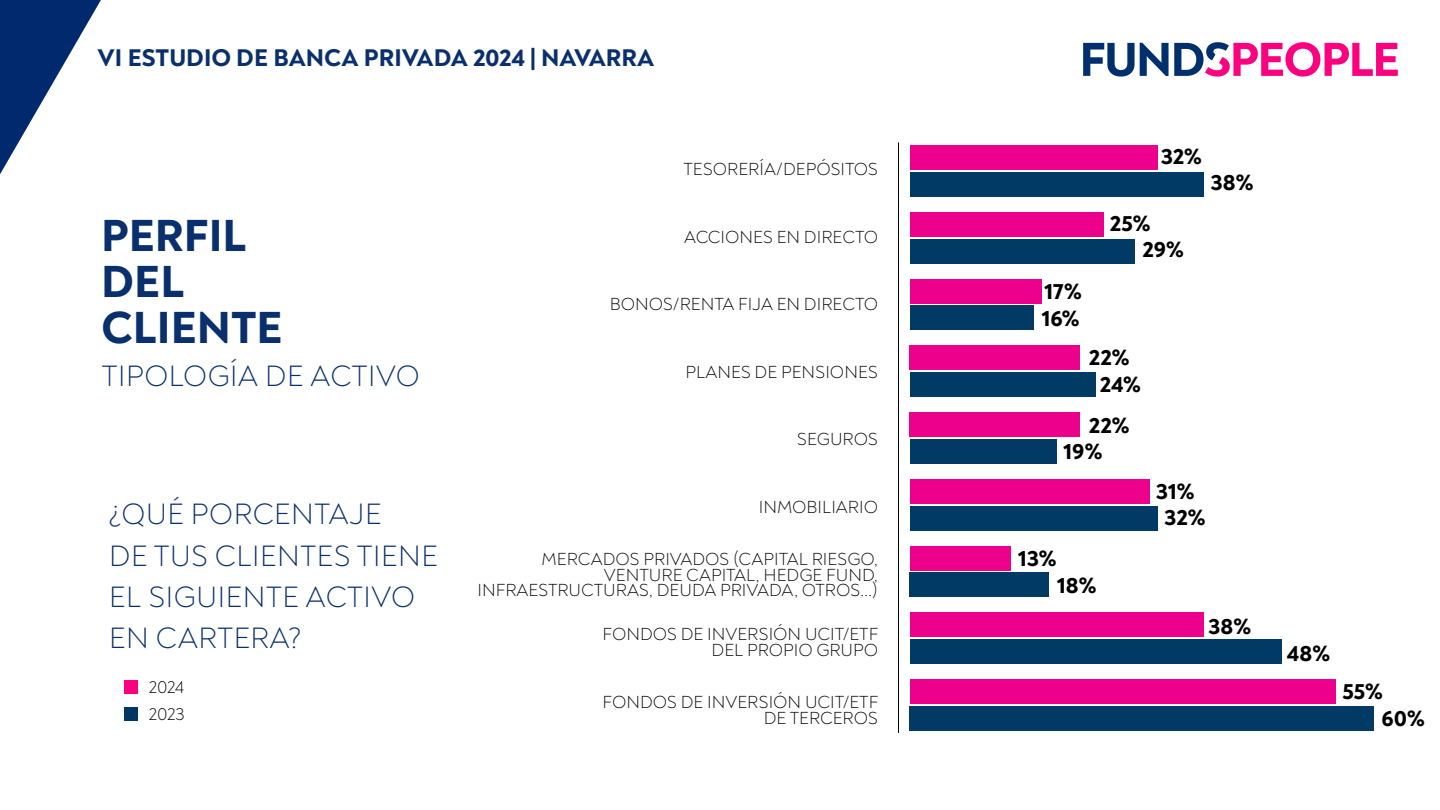
<style>
.page{position:relative;width:1440px;height:810px;background:#fff}
.page>*{position:absolute;margin:0;border:0;box-sizing:border-box;transform-origin:0 0}
.t1{font:800 45.75px/45.8px "Noah Head";color:#092f6c}
.t2{font:300 30px/41.2px "Noah Head";color:#092f6c}
.t3{font:800 24.6px "Noah Head";color:#092f6c}
.t4{font:800 22.5px "Noah Head";color:#000}
.t5{font:300 17.77px/15.8px "Noah Grotesque";color:#000;text-align:right}
</style>
<div class="page">
<div style="left:910px;top:172px;width:294px;height:24px;background:#003a65"></div>
<div style="left:910px;top:239px;width:224px;height:24px;background:#003a65"></div>
<div style="left:910px;top:306px;width:124px;height:24px;background:#003a65"></div>
<div style="left:910px;top:373px;width:186px;height:24px;background:#003a65"></div>
<div style="left:910px;top:439px;width:147px;height:24px;background:#003a65"></div>
<div style="left:910px;top:506px;width:247px;height:24px;background:#003a65"></div>
<div style="left:910px;top:573px;width:139px;height:24px;background:#003a65"></div>
<div style="left:910px;top:640px;width:371px;height:24px;background:#003a65"></div>
<div style="left:910px;top:706px;width:464px;height:24px;background:#003a65"></div>
<div style="left:910px;top:146px;width:247px;height:24px;background:#ec008c"></div>
<div style="left:910px;top:212px;width:193px;height:24px;background:#ec008c"></div>
<div style="left:910px;top:279px;width:131px;height:24px;background:#ec008c"></div>
<div style="left:910px;top:346px;width:170px;height:24px;background:#ec008c"></div>
<div style="left:910px;top:413px;width:170px;height:24px;background:#ec008c"></div>
<div style="left:910px;top:479px;width:240px;height:24px;background:#ec008c"></div>
<div style="left:910px;top:546px;width:100px;height:24px;background:#ec008c"></div>
<div style="left:910px;top:613px;width:294px;height:24px;background:#ec008c"></div>
<div style="left:910px;top:680px;width:425px;height:24px;background:#ec008c"></div>
<svg style="left:0;top:0;width:101px;height:174px"></svg>
<svg style="left:1083px;top:42px;width:315px;height:35px"></svg>
<div style="left:124px;top:680px;width:14px;height:14px;background:#fc0080"></div>
<div style="left:124px;top:707px;width:14px;height:14px;background:#003764"></div>
<hr style="left:898px;top:142px;width:1px;height:591px;background:#000">
<h3 class="t3" style="left:98px;top:42px;width:558px">VI ESTUDIO DE BANCA PRIVADA 2024 | NAVARRA</h3>
<p class="t5" style="left:683px;top:161px;width:196px">TESORERÍA/DEPÓSITOS</p>
<h1 class="t1" style="left:101px;top:213px;width:183px">PERFIL<br>DEL<br>CLIENTE</h1>
<h2 class="t2" style="left:101px;top:355px;width:320px">TIPOLOGÍA DE ACTIVO</h2>
<h2 class="t2" style="left:109px;top:494px;width:331px">¿QUÉ PORCENTAJE<br>DE TUS CLIENTES TIENE<br>EL SIGUIENTE ACTIVO<br>EN CARTERA?</h2>
<p class="t5" style="left:149px;top:673px;width:37px;line-height:27.6px;text-align:left">2024<br>2023</p>
<p class="t5" style="left:684px;top:229px;width:196px">ACCIONES EN DIRECTO</p>
<p class="t5" style="left:610px;top:296px;width:270px">BONOS/RENTA FIJA EN DIRECTO</p>
<p class="t5" style="left:686px;top:364px;width:194px">PLANES DE PENSIONES</p>
<p class="t5" style="left:797px;top:432px;width:83px">SEGUROS</p>
<p class="t5" style="left:759px;top:499px;width:121px">INMOBILIARIO</p>
<p class="t5" style="left:478px;top:551px;width:402px">MERCADOS PRIVADOS (CAPITAL RIESGO,<br>VENTURE CAPITAL, HEDGE FUND,<br>INFRAESTRUCTURAS, DEUDA PRIVADA, OTROS...)</p>
<p class="t5" style="left:603px;top:627px;width:277px">FONDOS DE INVERSIÓN UCIT/ETF<br>DEL PROPIO GRUPO</p>
<p class="t5" style="left:603px;top:694px;width:277px">FONDOS DE INVERSIÓN UCIT/ETF<br>DE TERCEROS</p>
<p class="t4" style="left:1161px;top:141px;width:43px">32%</p>
<p class="t4" style="left:1210px;top:168px;width:45px">38%</p>
<p class="t4" style="left:1110px;top:209px;width:42px">25%</p>
<p class="t4" style="left:1142px;top:235px;width:43px">29%</p>
<p class="t4" style="left:1044px;top:277px;width:39px">17%</p>
<p class="t4" style="left:1041px;top:304px;width:40px">16%</p>
<p class="t4" style="left:1089px;top:343px;width:42px">22%</p>
<p class="t4" style="left:1100px;top:370px;width:43px">24%</p>
<p class="t4" style="left:1089px;top:410px;width:42px">22%</p>
<p class="t4" style="left:1063px;top:437px;width:41px">19%</p>
<p class="t4" style="left:1156px;top:476px;width:40px">31%</p>
<p class="t4" style="left:1018px;top:544px;width:40px">13%</p>
<p class="t4" style="left:1057px;top:571px;width:41px">18%</p>
<p class="t4" style="left:1164px;top:503px;width:43px">32%</p>
<p class="t4" style="left:1208px;top:611px;width:45px">38%</p>
<p class="t4" style="left:1287px;top:639px;width:45px">48%</p>
<p class="t4" style="left:1342px;top:676px;width:42px">55%</p>
<p class="t4" style="left:1381px;top:703px;width:45px">60%</p>
</div>
